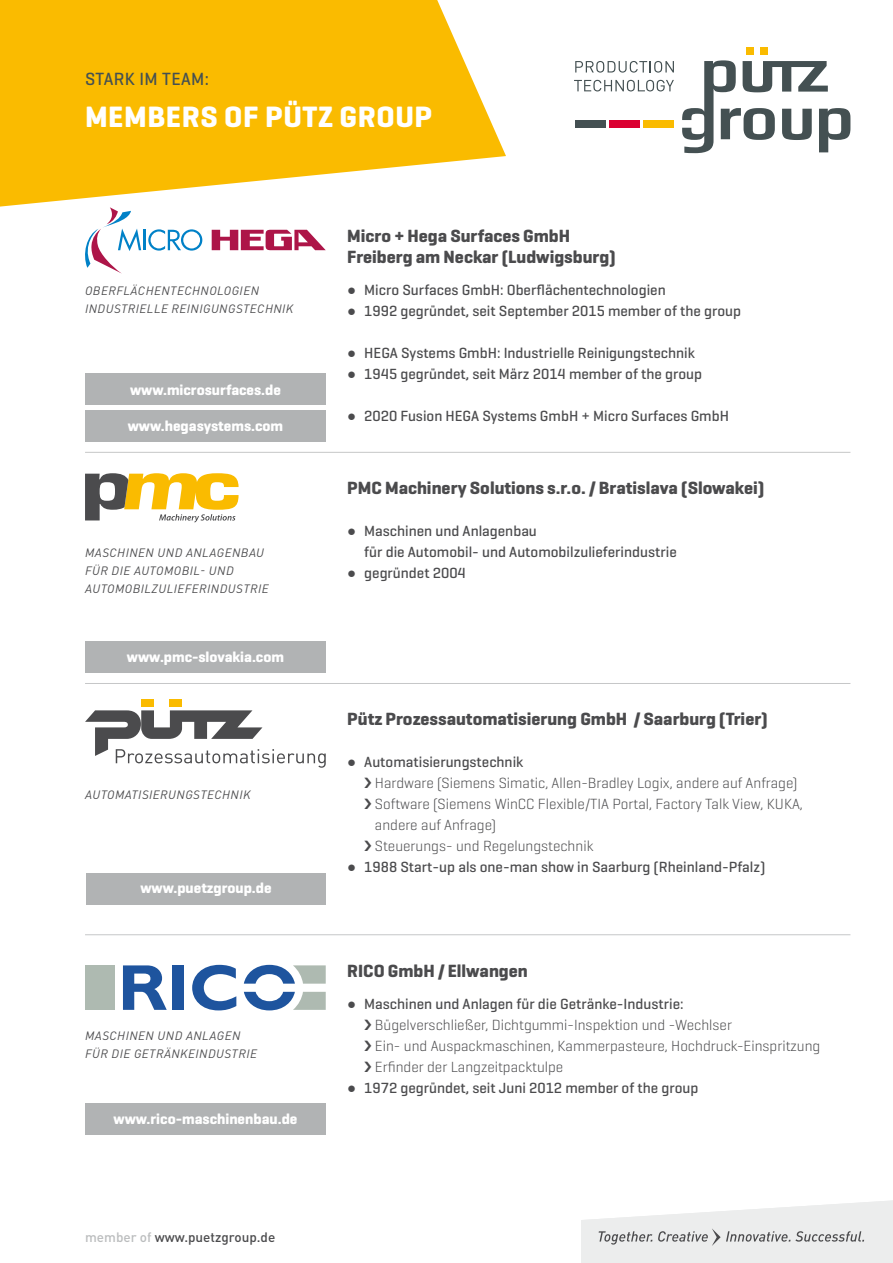
<style>
.page{position:relative;width:893px;height:1263px;background:#fff}
.page>*{position:absolute;margin:0;border:0;box-sizing:border-box;transform-origin:0 0}
.t1{font:700 30px "Geogrotesque";letter-spacing:.02em;color:#fff}
.t2{font:700 18px/21px "Geogrotesque";color:#4b4b4d}
.t3{font:500 18px "Geogrotesque";letter-spacing:.02em;color:#445052}
.t4{font:500 15px/21px "Geogrotesque";color:#4b4b4d}
.t5{font:300 15px/21px "Geogrotesque";color:#4b4b4d}
.t6{font:700 15px "Geogrotesque";color:#fff}
.t7{font:500 13.5px "DIN Pro";color:#4b4b4d}
.t8{font:italic 12px/18px "DIN Pro";letter-spacing:.04em;color:#4b4b4d}
.s1{color:#bbbdbe}
.s2{font-family:"Arial";font-weight:400}
.s3{font-weight:500}
</style>
<div class="page">
<svg style="left:0;top:0;width:506px;height:207px;fill:#fabb00"></svg>
<div style="left:609px;top:120px;width:30px;height:8px;background:#db0031"></div>
<div style="left:643px;top:120px;width:31px;height:8px;background:#fabb00"></div>
<div style="left:746px;top:48px;width:8px;height:7px;background:#fabb00"></div>
<div style="left:760px;top:48px;width:7px;height:7px;background:#fabb00"></div>
<svg style="left:575px;top:61px;width:99px;height:12px"></svg>
<svg style="left:574px;top:80px;width:100px;height:11px"></svg>
<div style="left:575px;top:120px;width:31px;height:8px;background:#445052"></div>
<svg style="left:682px;top:60px;width:168px;height:93px"></svg>
<svg style="left:581px;top:1200px;width:312px;height:63px"></svg>
<svg style="left:85px;top:473px;width:154px;height:49px"></svg>
<div style="left:141px;top:699px;width:13px;height:7px;background:#fabb00"></div>
<div style="left:170px;top:699px;width:12px;height:7px;background:#fabb00"></div>
<svg style="left:85px;top:710px;width:241px;height:58px"></svg>
<svg style="left:212px;top:230px;width:114px;height:20px"></svg>
<hr style="left:143px;top:230px;width:3px;height:20px;background:#0081c7">
<svg style="left:148px;top:229px;width:54px;height:22px"></svg>
<svg style="left:85px;top:207px;width:56px;height:67px"></svg>
<div style="left:85px;top:373px;width:241px;height:32px;background:#b1b3b4"></div>
<div style="left:85px;top:410px;width:241px;height:32px;background:#b1b3b4"></div>
<div style="left:86px;top:873px;width:240px;height:31px;background:#b1b3b4"></div>
<div style="left:85px;top:641px;width:241px;height:31px;background:#b1b3b4"></div>
<hr style="left:85px;top:452px;width:765px;height:1px;background:#c6c7c8">
<hr style="left:85px;top:683px;width:765px;height:1px;background:#c6c7c8">
<hr style="left:85px;top:934px;width:765px;height:1px;background:#c6c7c8">
<div style="left:85px;top:965px;width:30px;height:45px;background:#aebab1"></div>
<svg style="left:123px;top:965px;width:44px;height:45px"></svg>
<div style="left:172px;top:965px;width:12px;height:45px;background:#1e549e"></div>
<svg style="left:192px;top:965px;width:44px;height:45px"></svg>
<svg style="left:244px;top:965px;width:82px;height:19px"></svg>
<svg style="left:244px;top:992px;width:82px;height:18px"></svg>
<div style="left:85px;top:1103px;width:241px;height:32px;background:#b1b3b4"></div>
<p class="t3" style="left:85px;top:67px;width:125px">STARK IM TEAM:</p>
<h1 class="t1" style="left:85px;top:98px;width:349px">MEMBERS OF PÜTZ GROUP</h1>
<p class="t8" style="left:85px;top:281px;width:210px">OBERFLÄCHENTECHNOLOGIEN<br>INDUSTRIELLE REINIGUNGSTECHNIK</p>
<p class="t6" style="left:130px;top:380px;width:153px">www.microsurfaces.de</p>
<p class="t6" style="left:128px;top:417px;width:157px">www.hegasystems.com</p>
<p class="t8" style="left:85px;top:543px;width:185px">MASCHINEN UND ANLAGENBAU<br>FÜR DIE AUTOMOBIL- UND<br>AUTOMOBILZULIEFERINDUSTRIE</p>
<p class="t6" style="left:127px;top:648px;width:159px">www.pmc-slovakia.com</p>
<p class="t8" style="left:85px;top:785px;width:167px">AUTOMATISIERUNGSTECHNIK</p>
<p class="t6" style="left:140px;top:879px;width:133px">www.puetzgroup.de</p>
<p class="t8" style="left:85px;top:1026px;width:173px">MASCHINEN UND ANLAGEN<br>FÜR DIE GETRÄNKEINDUSTRIE</p>
<p class="t6" style="left:114px;top:1110px;width:185px">www.rico-maschinenbau.de</p>
<p class="t7" style="left:85px;top:1228px;width:192px"><span class="s1">member of</span> www.puetzgroup.de</p>
<p class="t2" style="left:347px;top:225px;width:270px">Micro + Hega Surfaces GmbH<br>Freiberg am Neckar (Ludwigsburg)</p>
<p class="t4" style="left:347px;top:279px;width:320px"><span class="s2">●</span> Micro Surfaces GmbH: Oberflächentechnologien</p>
<p class="t4" style="left:347px;top:300px;width:395px"><span class="s2">●</span> 1992 gegründet, seit September 2015 member of the group</p>
<p class="t4" style="left:347px;top:342px;width:349px"><span class="s2">●</span> HEGA Systems GmbH: Industrielle Reinigungstechnik</p>
<p class="t4" style="left:347px;top:363px;width:356px"><span class="s2">●</span> 1945 gegründet, seit März 2014 member of the group</p>
<p class="t4" style="left:347px;top:405px;width:383px"><span class="s2">●</span> 2020 Fusion HEGA Systems GmbH + Micro Surfaces GmbH</p>
<p class="t2" style="left:347px;top:477px;width:418px">PMC Machinery Solutions s.r.o. / Bratislava (Slowakei)</p>
<p class="t4" style="left:364px;top:520px;width:314px;text-indent:-17px"><span class="s2">●</span> Maschinen und Anlagenbau<br>für die Automobil- und Automobilzulieferindustrie</p>
<p class="t4" style="left:347px;top:562px;width:120px"><span class="s2">●</span> gegründet 2004</p>
<p class="t2" style="left:347px;top:708px;width:422px">Pütz Prozessautomatisierung GmbH / Saarburg (Trier)</p>
<p class="t5" style="left:375px;top:751px;width:430px;text-indent:-28px"><span class="s2">●</span> <span class="s3">Automatisierungstechnik<br></span>Hardware (Siemens Simatic, Allen-Bradley Logix, andere auf Anfrage)<br>Software (Siemens WinCC Flexible/TIA Portal, Factory Talk View, KUKA, andere auf Anfrage)<br>Steuerungs- und Regelungstechnik</p>
<p class="t4" style="left:347px;top:856px;width:420px"><span class="s2">●</span> 1988 Start-up als one-man show in Saarburg (Rheinland-Pfalz)</p>
<p class="t2" style="left:347px;top:960px;width:182px">RICO GmbH / Ellwangen</p>
<p class="t5" style="left:375px;top:992px;width:447px;text-indent:-28px"><span class="s2">●</span> <span class="s3">Maschinen und Anlagen für die Getränke-Industrie:<br></span>Bügelverschließer, Dichtgummi-Inspektion und -Wechlser<br>Ein- und Auspackmaschinen, Kammerpasteure, Hochdruck-Einspritzung Erfinder der Langzeitpacktulpe</p>
<p class="t4" style="left:347px;top:1077px;width:353px"><span class="s2">●</span> 1972 gegründet, seit Juni 2012 member of the group</p>
</div>
